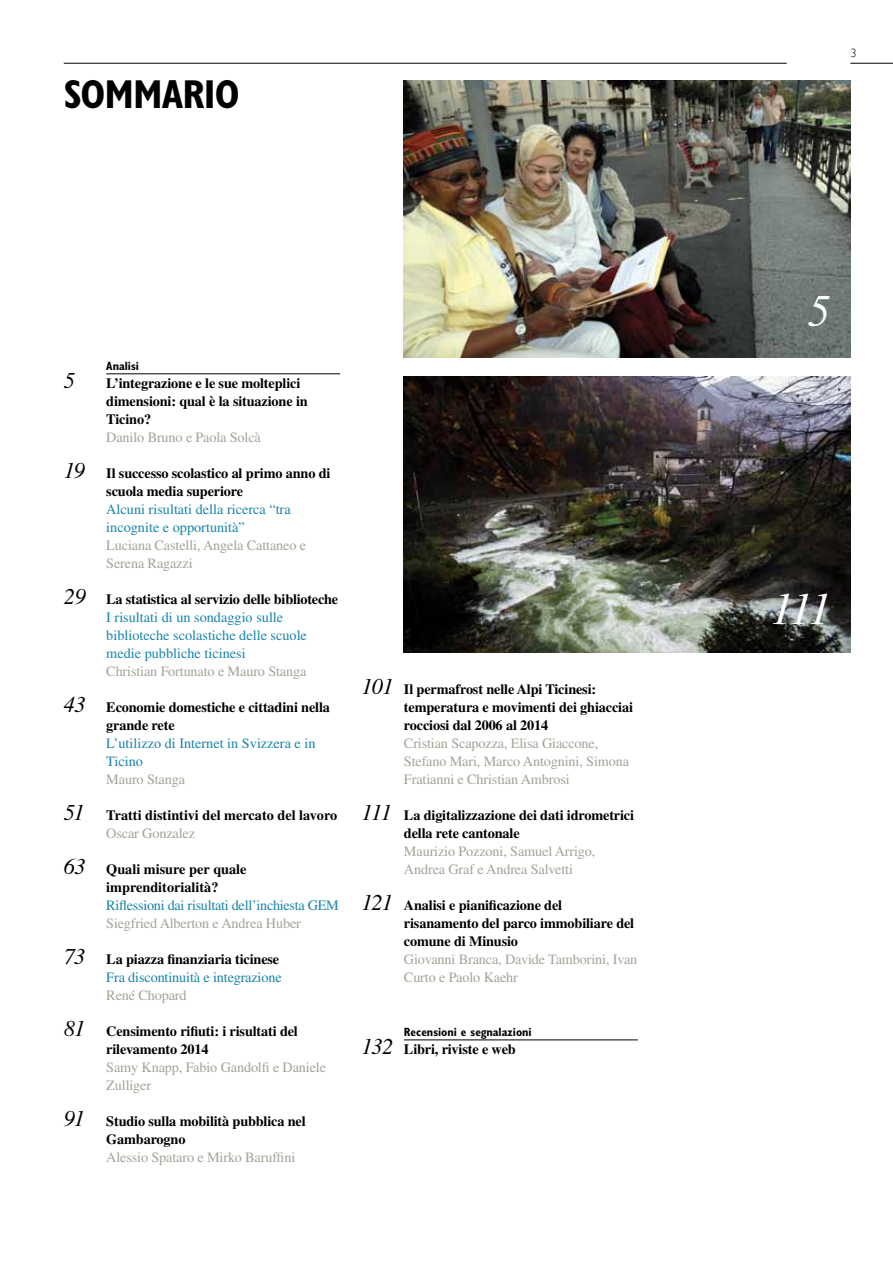
<style>
.page{position:relative;width:893px;height:1263px;background:#fff}
.page>*{position:absolute;margin:0;border:0;box-sizing:border-box;transform-origin:0 0}
.t1{font:italic 45px "Times LT Std";color:#fff}
.t2{font:700 condensed 40.5px "Gill Sans MT Std";color:#000}
.t3{font:italic 22.5px "Times LT Std";letter-spacing:-.045em;color:#000}
.t4{font:700 14.25px/18px "Times LT Std";letter-spacing:-.01em;color:#000}
.t5{font:14.25px/18px "Times LT Std";letter-spacing:-.01em;color:#a2a597}
.t6{font:14.25px/18px "Times LT Std";color:#1a84aa}
.t7{font:14.25px "Times LT Std";letter-spacing:-.02em;color:#1a84aa}
.t8{font:700 condensed 12px "Gill Sans MT Std";color:#000}
.t9{font:300 12px "Gill Sans";color:#000}
</style>
<div class="page">
<hr style="left:64px;top:63px;width:723px;height:1px;background:#000">
<hr style="left:850px;top:63px;width:43px;height:1px;background:#000">
<hr style="left:106px;top:374px;width:234px;height:1px;background:#000">
<hr style="left:404px;top:1040px;width:234px;height:1px;background:#000">
<img style="left:404px;top:81px;width:446px;height:276px">
<img style="left:404px;top:376px;width:446px;height:277px">
<h2 class="t2" style="left:64px;top:71px;width:41px">SOMMARIO</h2>
<h3 class="t3" style="left:64px;top:368px;width:13px">5</h3>
<h3 class="t3" style="left:64px;top:458px;width:23px">19</h3>
<h3 class="t3" style="left:64px;top:584px;width:24px">29</h3>
<h3 class="t3" style="left:64px;top:692px;width:23px">43</h3>
<h3 class="t3" style="left:64px;top:800px;width:22px">51</h3>
<h3 class="t3" style="left:64px;top:854px;width:24px">63</h3>
<h3 class="t3" style="left:64px;top:944px;width:23px">73</h3>
<h3 class="t3" style="left:64px;top:1016px;width:23px">81</h3>
<h3 class="t3" style="left:64px;top:1106px;width:23px">91</h3>
<p class="t8" style="left:106px;top:359px;width:34px">Analisi</p>
<p class="t4" style="left:106px;top:374px;width:203px">L’integrazione e le sue molteplici dimensioni: qual è la situazione in<br>Ticino?</p>
<p class="t5" style="left:106px;top:428px;width:156px">Danilo Bruno e Paola Solcà</p>
<p class="t4" style="left:106px;top:464px;width:226px">Il successo scolastico al primo anno di scuola media superiore</p>
<p class="t6" style="left:106px;top:500px;width:186px">Alcuni risultati della ricerca “tra incognite e opportunità”</p>
<p class="t5" style="left:106px;top:536px;width:201px">Luciana Castelli, Angela Cattaneo e<br>Serena Ragazzi</p>
<p class="t4" style="left:106px;top:590px;width:233px">La statistica al servizio delle biblioteche</p>
<p class="t6" style="left:106px;top:608px;width:202px">I risultati di un sondaggio sulle biblioteche scolastiche delle scuole medie pubbliche ticinesi</p>
<p class="t5" style="left:106px;top:662px;width:202px">Christian Fortunato e Mauro Stanga</p>
<p class="t4" style="left:106px;top:698px;width:225px">Economie domestiche e cittadini nella grande rete</p>
<p class="t6" style="left:106px;top:734px;width:211px">L’utilizzo di Internet in Svizzera e in<br>Ticino</p>
<p class="t5" style="left:106px;top:770px;width:80px">Mauro Stanga</p>
<p class="t4" style="left:106px;top:806px;width:232px">Tratti distintivi del mercato del lavoro</p>
<p class="t5" style="left:106px;top:824px;width:90px">Oscar Gonzalez</p>
<p class="t4" style="left:106px;top:860px;width:142px">Quali misure per quale imprenditorialità?</p>
<p class="t7" style="left:106px;top:897px;width:234px">Riflessioni dai risultati dell’inchiesta GEM</p>
<p class="t5" style="left:106px;top:914px;width:196px">Siegfried Alberton e Andrea Huber</p>
<p class="t4" style="left:106px;top:950px;width:174px">La piazza finanziaria ticinese</p>
<p class="t6" style="left:106px;top:968px;width:177px">Fra discontinuità e integrazione</p>
<p class="t5" style="left:106px;top:986px;width:82px">René Chopard</p>
<p class="t4" style="left:106px;top:1022px;width:193px">Censimento rifiuti: i risultati del rilevamento 2014</p>
<p class="t5" style="left:106px;top:1058px;width:221px">Samy Knapp, Fabio Gandolfi e Daniele<br>Zulliger</p>
<p class="t4" style="left:106px;top:1112px;width:201px">Studio sulla mobilità pubblica nel<br>Gambarogno</p>
<p class="t5" style="left:106px;top:1148px;width:191px">Alessio Spataro e Mirko Baruffini</p>
<h3 class="t3" style="left:361px;top:674px;width:34px">101</h3>
<h3 class="t3" style="left:361px;top:800px;width:32px">111</h3>
<h3 class="t3" style="left:361px;top:890px;width:33px">121</h3>
<p class="t4" style="left:404px;top:680px;width:231px">Il permafrost nelle Alpi Ticinesi: temperatura e movimenti dei ghiacciai rocciosi dal 2006 al 2014</p>
<p class="t5" style="left:404px;top:734px;width:227px">Cristian Scapozza, Elisa Giaccone,<br>Stefano Mari, Marco Antognini, Simona<br>Fratianni e Christian Ambrosi</p>
<p class="t4" style="left:404px;top:806px;width:232px">La digitalizzazione dei dati idrometrici della rete cantonale</p>
<p class="t5" style="left:404px;top:842px;width:193px">Maurizio Pozzoni, Samuel Arrigo,<br>Andrea Graf e Andrea Salvetti</p>
<p class="t4" style="left:404px;top:896px;width:232px">Analisi e pianificazione del risanamento del parco immobiliare del comune di Minusio</p>
<p class="t5" style="left:404px;top:950px;width:235px">Giovanni Branca, Davide Tamborini, Ivan<br>Curto e Paolo Kaehr</p>
<h3 class="t3" style="left:361px;top:1034px;width:34px">132</h3>
<p class="t8" style="left:404px;top:1025px;width:129px">Recensioni e segnalazioni</p>
<p class="t4" style="left:404px;top:1040px;width:113px">Libri, riviste e web</p>
<p class="t9" style="left:850px;top:46px;width:7px">3</p>
<h1 class="t1" style="left:808px;top:286px;width:24px">5</h1>
<h1 class="t1" style="left:771px;top:584px;width:62px">111</h1>
</div>
